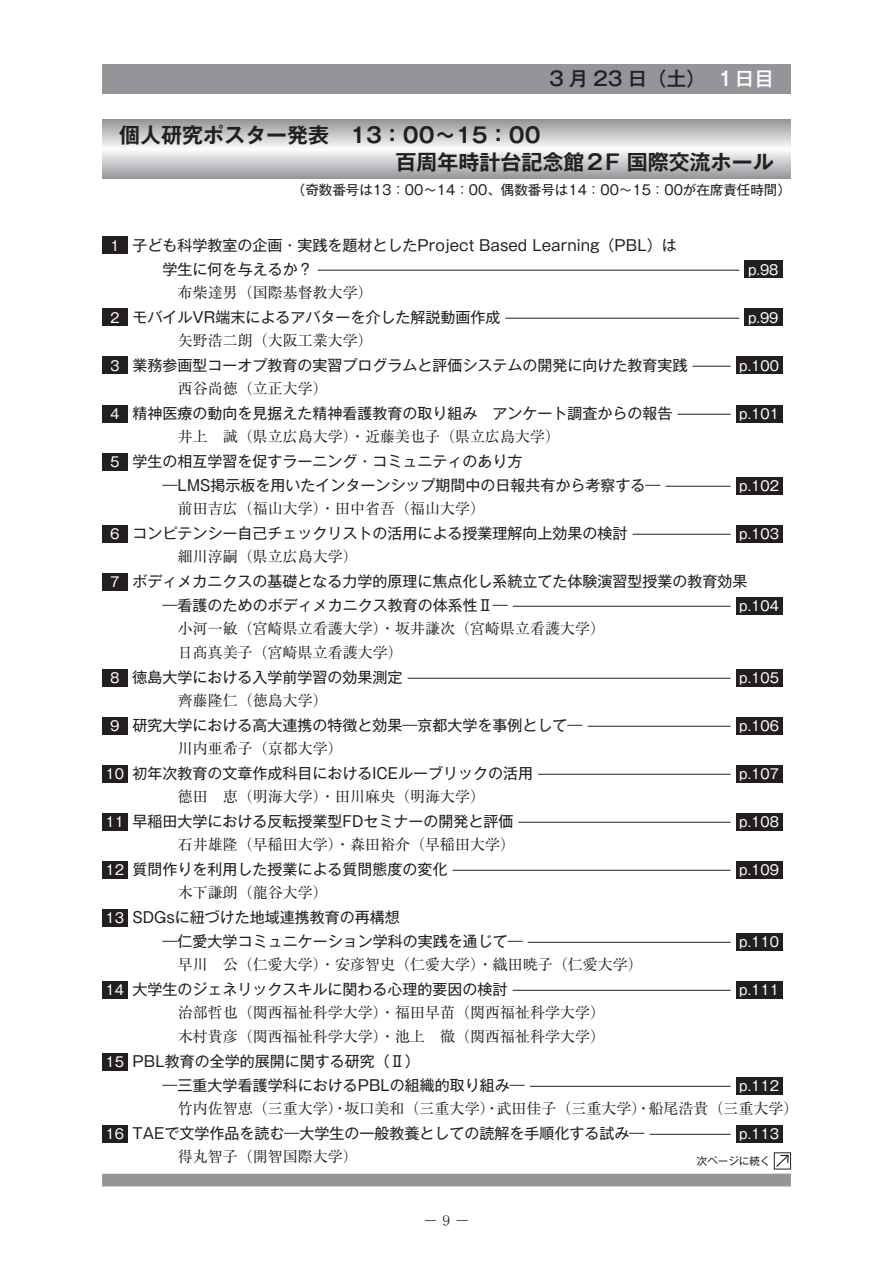
<style>
.page{position:relative;width:893px;height:1263px;background:#fff}
.page>*{position:absolute;margin:0;border:0;box-sizing:border-box;transform-origin:0 0}
.t1{font:700 21px/27px "Gothic MB101 Pro De";color:#231f20}
.t2{font:500 19.5px "Gothic MB101 Pro";color:#231f20}
.t3{font:15.75px "MS Mincho";color:#231f20}
.t4{font:15px/24px "Gothic MB101 Pro";color:#231f20}
.t5{font:15px/24px "Ryumin Pro";color:#231f20}
.t6{font:13.5px "Gothic MB101 Pro";color:#fff}
.t7{font:13.5px "Gothic MB101 Pro";color:#231f20}
.t8{font:10.5px "Gothic MB101 Pro";color:#231f20}
.s1{color:#fff}
.s2{font-size:13.5px;color:#fff}
</style>
<div class="page">
<svg style="left:102px;top:119px;width:689px;height:60px;background:#c6c7ca"></svg>
<div style="left:102px;top:237px;width:26px;height:17px;background:#231f20"></div>
<hr style="left:318px;top:270px;width:421px;height:1px;background:#231f20">
<div style="left:744px;top:261px;width:38px;height:17px;background:#231f20"></div>
<div style="left:102px;top:309px;width:26px;height:17px;background:#231f20"></div>
<hr style="left:505px;top:318px;width:234px;height:1px;background:#231f20">
<div style="left:744px;top:309px;width:38px;height:17px;background:#231f20"></div>
<div style="left:102px;top:357px;width:26px;height:17px;background:#231f20"></div>
<hr style="left:693px;top:366px;width:38px;height:1px;background:#231f20">
<div style="left:736px;top:357px;width:46px;height:17px;background:#231f20"></div>
<div style="left:102px;top:405px;width:26px;height:17px;background:#231f20"></div>
<hr style="left:678px;top:414px;width:53px;height:1px;background:#231f20">
<div style="left:736px;top:405px;width:46px;height:17px;background:#231f20"></div>
<div style="left:102px;top:453px;width:26px;height:17px;background:#231f20"></div>
<hr style="left:665px;top:486px;width:66px;height:1px;background:#231f20">
<div style="left:736px;top:477px;width:46px;height:17px;background:#231f20"></div>
<div style="left:102px;top:525px;width:26px;height:17px;background:#231f20"></div>
<hr style="left:633px;top:534px;width:98px;height:1px;background:#231f20">
<div style="left:736px;top:525px;width:46px;height:17px;background:#231f20"></div>
<div style="left:102px;top:573px;width:26px;height:17px;background:#231f20"></div>
<hr style="left:513px;top:606px;width:218px;height:1px;background:#231f20">
<div style="left:736px;top:597px;width:46px;height:17px;background:#231f20"></div>
<div style="left:102px;top:669px;width:26px;height:17px;background:#231f20"></div>
<hr style="left:408px;top:678px;width:323px;height:1px;background:#231f20">
<div style="left:736px;top:669px;width:46px;height:17px;background:#231f20"></div>
<div style="left:102px;top:717px;width:26px;height:17px;background:#231f20"></div>
<hr style="left:588px;top:726px;width:143px;height:1px;background:#231f20">
<div style="left:736px;top:717px;width:46px;height:17px;background:#231f20"></div>
<div style="left:102px;top:765px;width:26px;height:17px;background:#231f20"></div>
<hr style="left:538px;top:774px;width:193px;height:1px;background:#231f20">
<div style="left:736px;top:765px;width:46px;height:17px;background:#231f20"></div>
<div style="left:102px;top:813px;width:26px;height:17px;background:#231f20"></div>
<hr style="left:518px;top:822px;width:213px;height:1px;background:#231f20">
<div style="left:736px;top:813px;width:46px;height:17px;background:#231f20"></div>
<div style="left:102px;top:861px;width:26px;height:17px;background:#231f20"></div>
<hr style="left:453px;top:870px;width:278px;height:1px;background:#231f20">
<div style="left:736px;top:861px;width:46px;height:17px;background:#231f20"></div>
<div style="left:102px;top:909px;width:26px;height:17px;background:#231f20"></div>
<hr style="left:528px;top:942px;width:203px;height:1px;background:#231f20">
<div style="left:736px;top:933px;width:46px;height:17px;background:#231f20"></div>
<div style="left:102px;top:981px;width:26px;height:17px;background:#231f20"></div>
<hr style="left:513px;top:990px;width:218px;height:1px;background:#231f20">
<div style="left:736px;top:981px;width:46px;height:17px;background:#231f20"></div>
<div style="left:102px;top:1053px;width:26px;height:17px;background:#231f20"></div>
<hr style="left:530px;top:1086px;width:201px;height:1px;background:#231f20">
<div style="left:736px;top:1077px;width:46px;height:17px;background:#231f20"></div>
<div style="left:102px;top:1125px;width:26px;height:17px;background:#231f20"></div>
<hr style="left:649px;top:1134px;width:82px;height:1px;background:#231f20">
<div style="left:736px;top:1125px;width:46px;height:17px;background:#231f20"></div>
<svg style="left:776px;top:1154px;width:13px;height:13px"></svg>
<div style="left:774px;top:1152px;width:17px;height:17px;border:1px solid #231f20"></div>
<div style="left:102px;top:64px;width:689px;height:30px;background:#939598"></div>
<div style="left:102px;top:1174px;width:689px;height:12px;background:#939598"></div>
<h2 class="t2" style="left:549px;top:62px;width:226px">3 月 23 日（土）　<span class="s1">１日目</span></h2>
<h1 class="t1" style="left:395px;top:119px;width:380px;text-indent:-276px">個人研究ポスター発表　13：00～15：00<br>百周年時計台記念館２F 国際交流ホール</h1>
<p class="t7" style="left:292px;top:178px;width:500px">（奇数番号は13：00～14：00、偶数番号は14：00～15：00が在席責任時間）</p>
<p class="t4" style="left:163px;top:231px;width:516px;text-indent:-55px"><span class="s2">１</span> 子ども科学教室の企画・実践を題材としたProject Based Learning（PBL）は学生に何を与えるか？</p>
<p class="t6" style="left:748px;top:258px;width:32px">p.98</p>
<p class="t5" style="left:178px;top:280px;width:196px">布柴達男（国際基督教大学）</p>
<p class="t4" style="left:108px;top:303px;width:394px"><span class="s2">２</span> モバイルVR端末によるアバターを介した解説動画作成</p>
<p class="t6" style="left:748px;top:306px;width:32px">p.99</p>
<p class="t5" style="left:178px;top:328px;width:196px">矢野浩二朗（大阪工業大学）</p>
<p class="t4" style="left:108px;top:351px;width:581px"><span class="s2">３</span> 業務参画型コーオプ教育の実習プログラムと評価システムの開発に向けた教育実践</p>
<p class="t6" style="left:739px;top:354px;width:41px">p.100</p>
<p class="t5" style="left:178px;top:376px;width:151px">西谷尚徳（立正大学）</p>
<p class="t4" style="left:108px;top:399px;width:566px"><span class="s2">４</span> 精神医療の動向を見据えた精神看護教育の取り組み　アンケート調査からの報告</p>
<p class="t6" style="left:739px;top:402px;width:41px">p.101</p>
<p class="t5" style="left:178px;top:424px;width:384px">井上　誠（県立広島大学）・近藤美也子（県立広島大学）</p>
<p class="t4" style="left:163px;top:447px;width:499px;text-indent:-55px"><span class="s2">５</span> 学生の相互学習を促すラーニング・コミュニティのあり方<br>―LMS掲示板を用いたインターンシップ期間中の日報共有から考察する―</p>
<p class="t6" style="left:739px;top:474px;width:41px">p.102</p>
<p class="t5" style="left:178px;top:496px;width:309px">前田吉広（福山大学）・田中省吾（福山大学）</p>
<p class="t4" style="left:108px;top:519px;width:521px"><span class="s2">６</span> コンピテンシー自己チェックリストの活用による授業理解向上効果の検討</p>
<p class="t6" style="left:739px;top:522px;width:41px">p.103</p>
<p class="t5" style="left:178px;top:544px;width:181px">細川淳嗣（県立広島大学）</p>
<p class="t4" style="left:163px;top:567px;width:586px;text-indent:-55px"><span class="s2">７</span> ボディメカニクスの基礎となる力学的原理に焦点化し系統立てた体験演習型授業の教育効果―看護のためのボディメカニクス教育の体系性Ⅱ―</p>
<p class="t6" style="left:739px;top:594px;width:41px">p.104</p>
<p class="t5" style="left:178px;top:616px;width:429px">小河一敏（宮崎県立看護大学）・坂井謙次（宮崎県立看護大学）日髙真美子（宮崎県立看護大学）</p>
<p class="t4" style="left:108px;top:663px;width:296px"><span class="s2">８</span> 徳島大学における入学前学習の効果測定</p>
<p class="t6" style="left:739px;top:666px;width:41px">p.105</p>
<p class="t5" style="left:178px;top:688px;width:151px">齊藤隆仁（徳島大学）</p>
<p class="t4" style="left:108px;top:711px;width:476px"><span class="s2">９</span> 研究大学における高大連携の特徴と効果―京都大学を事例として―</p>
<p class="t6" style="left:739px;top:714px;width:41px">p.106</p>
<p class="t5" style="left:178px;top:736px;width:166px">川内亜希子（京都大学）</p>
<p class="t4" style="left:106px;top:759px;width:429px"><span class="s2">10</span> 初年次教育の文章作成科目におけるICEルーブリックの活用</p>
<p class="t6" style="left:739px;top:762px;width:41px">p.107</p>
<p class="t5" style="left:178px;top:784px;width:309px">德田　恵（明海大学）・田川麻央（明海大学）</p>
<p class="t4" style="left:106px;top:807px;width:409px"><span class="s2">11</span> 早稲田大学における反転授業型FDセミナーの開発と評価</p>
<p class="t6" style="left:739px;top:810px;width:41px">p.108</p>
<p class="t5" style="left:178px;top:832px;width:339px">石井雄隆（早稲田大学）・森田裕介（早稲田大学）</p>
<p class="t4" style="left:106px;top:855px;width:343px"><span class="s2">12</span> 質問作りを利用した授業による質問態度の変化</p>
<p class="t6" style="left:739px;top:858px;width:41px">p.109</p>
<p class="t5" style="left:178px;top:880px;width:151px">木下謙朗（龍谷大学）</p>
<p class="t4" style="left:163px;top:903px;width:361px;text-indent:-57px"><span class="s2">13</span> SDGsに紐づけた地域連携教育の再構想<br>―仁愛大学コミュニケーション学科の実践を通じて―</p>
<p class="t6" style="left:739px;top:930px;width:41px">p.110</p>
<p class="t5" style="left:178px;top:952px;width:466px">早川　公（仁愛大学）・安彦智史（仁愛大学）・織田暁子（仁愛大学）</p>
<p class="t4" style="left:106px;top:975px;width:403px"><span class="s2">14</span> 大学生のジェネリックスキルに関わる心理的要因の検討</p>
<p class="t6" style="left:739px;top:978px;width:41px">p.111</p>
<p class="t5" style="left:178px;top:1000px;width:429px">治部哲也（関西福祉科学大学）・福田早苗（関西福祉科学大学）木村貴彦（関西福祉科学大学）・池上　徹（関西福祉科学大学）</p>
<p class="t4" style="left:163px;top:1047px;width:364px;text-indent:-57px"><span class="s2">15</span> PBL教育の全学的展開に関する研究（Ⅱ）<br>―三重大学看護学科におけるPBLの組織的取り組み―</p>
<p class="t6" style="left:739px;top:1074px;width:41px">p.112</p>
<p class="t5" style="left:178px;top:1096px;width:622px">竹内佐智恵（三重大学）・坂口美和（三重大学）・武田佳子（三重大学）・船尾浩貴（三重大学）</p>
<p class="t4" style="left:106px;top:1119px;width:540px"><span class="s2">16</span> TAEで文学作品を読む―大学生の一般教養としての読解を手順化する試み―</p>
<p class="t6" style="left:739px;top:1122px;width:41px">p.113</p>
<p class="t5" style="left:178px;top:1144px;width:181px">得丸智子（開智国際大学）</p>
<p class="t8" style="left:697px;top:1152px;width:75px">次ページに続く</p>
<p class="t3" style="left:423px;top:1212px;width:49px">－9－</p>
</div>
